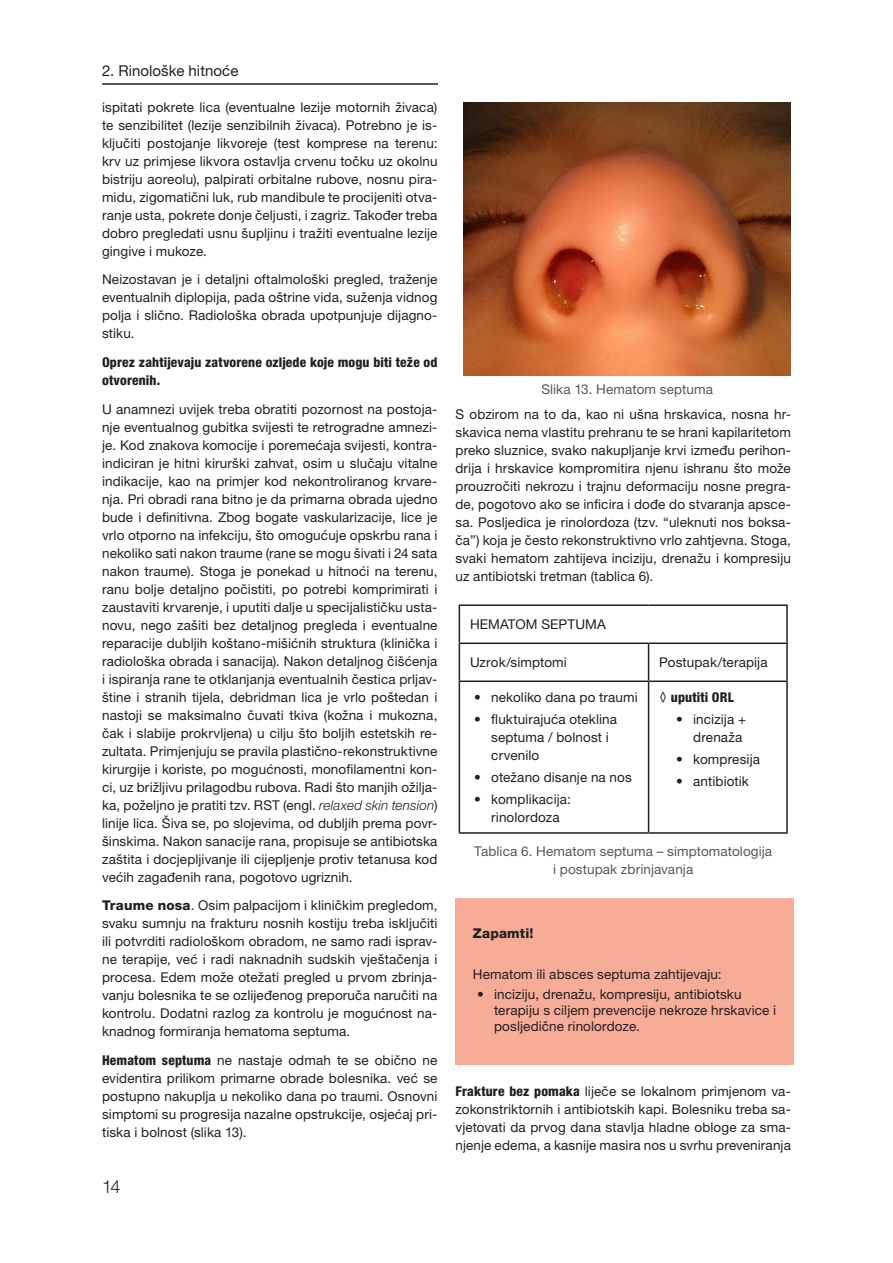
<style>
.page{position:relative;width:893px;height:1263px;background:#fff}
.page>*{position:absolute;margin:0;border:0;box-sizing:border-box;transform-origin:0 0}
.t1{font:300 18px "Helvetica Neue LT Pro";color:#231f20}
.t2{font:15px "Helvetica Neue LT Pro";letter-spacing:.005em;color:#231f20}
.Tekući_tekst{font:13.5px/18px "Helvetica Neue LT Pro";letter-spacing:.01em;color:#231f20;text-align:justify}
.Natpisi{font:13.5px "Helvetica Neue LT Pro";letter-spacing:.01em;color:#57585a}
.Tekući_tekst-2{font:800 condensed 13.5px/18px "Helvetica Neue LT Pro";letter-spacing:.01em;color:#231f20}
.Tekst_u_kutiji{font:13.5px "Helvetica Neue LT Pro";letter-spacing:.01em;color:#231f20}
.Tekst_u_kutiji-2{font:800 13.5px "Helvetica Neue LT Pro";letter-spacing:.015em;color:#231f20}
.s1{font-weight:300;font-style:italic}
.s2{font-weight:800}
.s3{font-weight:800;font-stretch:condensed}
.s4{font-weight:400;font-stretch:normal}
</style>
<div class="page">
<hr style="left:102px;top:83px;width:336px;height:2px;background:#231f20">
<img style="left:463px;top:102px;width:328px;height:274px">
<hr style="left:459px;top:604px;width:190px;height:2px;background:#231f20">
<hr style="left:459px;top:606px;width:1px;height:36px;background:#231f20">
<hr style="left:649px;top:604px;width:139px;height:2px;background:#231f20">
<hr style="left:786px;top:606px;width:2px;height:36px;background:#231f20">
<hr style="left:459px;top:642px;width:190px;height:2px;background:#231f20">
<hr style="left:459px;top:644px;width:1px;height:36px;background:#231f20">
<hr style="left:649px;top:642px;width:139px;height:2px;background:#231f20">
<hr style="left:648px;top:644px;width:1px;height:36px;background:#231f20">
<hr style="left:786px;top:644px;width:2px;height:36px;background:#231f20">
<hr style="left:459px;top:680px;width:190px;height:2px;background:#231f20">
<hr style="left:459px;top:682px;width:1px;height:150px;background:#231f20">
<hr style="left:649px;top:680px;width:139px;height:2px;background:#231f20">
<hr style="left:648px;top:682px;width:1px;height:150px;background:#231f20">
<hr style="left:786px;top:682px;width:2px;height:150px;background:#231f20">
<hr style="left:459px;top:832px;width:190px;height:2px;background:#231f20">
<hr style="left:649px;top:832px;width:139px;height:2px;background:#231f20">
<div style="left:455px;top:899px;width:338px;height:166px;background:#f6ac97"></div>
<p class="t2" style="left:102px;top:62px;width:138px">2. Rinološke hitnoće</p>
<p class="Tekući_tekst" style="left:102px;top:98px;width:337px">ispitati pokrete lica (eventualne lezije motornih živaca) te senzibilitet (lezije senzibilnih živaca). Potrebno je is&shy;ključiti postojanje likvoreje (test komprese na terenu: krv uz primjese likvora ostavlja crvenu točku uz okolnu bistriju aoreolu), palpirati orbitalne rubove, nosnu pira&shy;midu, zigomatični luk, rub mandibule te procijeniti otva&shy;ranje usta, pokrete donje čeljusti, i zagriz. Također treba dobro pregledati usnu šupljinu i tražiti eventualne lezije gingive i mukoze.</p>
<p class="Tekući_tekst" style="left:102px;top:270px;width:337px">Neizostavan je i detaljni oftalmološki pregled, traženje eventualnih diplopija, pada oštrine vida, suženja vidnog polja i slično. Radiološka obrada upotpunjuje dijagno&shy;stiku.</p>
<p class="Tekući_tekst-2" style="left:102px;top:353px;width:337px">Oprez zahtijevaju zatvorene ozljede koje mogu biti teže od otvorenih.</p>
<p class="Tekući_tekst" style="left:102px;top:400px;width:337px">U anamnezi uvijek treba obratiti pozornost na postoja&shy;nje eventualnog gubitka svijesti te retrogradne amnezi&shy;je. Kod znakova komocije i poremećaja svijesti, kontra&shy;indiciran je hitni kirurški zahvat, osim u slučaju vitalne indikacije, kao na primjer kod nekontroliranog krvare&shy;nja. Pri obradi rana bitno je da primarna obrada ujedno bude i definitivna. Zbog bogate vaskularizacije, lice je vrlo otporno na infekciju, što omogućuje opskrbu rana i nekoliko sati nakon traume (rane se mogu šivati i 24 sata nakon traume). Stoga je ponekad u hitnoći na terenu, ranu bolje detaljno počistiti, po potrebi komprimirati i zaustaviti krvarenje, i uputiti dalje u specijalističku usta&shy;novu, nego zašiti bez detaljnog pregleda i eventualne reparacije dubljih koštano-mišićnih struktura (klinička i radiološka obrada i sanacija). Nakon detaljnog čišćenja i ispiranja rane te otklanjanja eventualnih čestica prljav&shy;štine i stranih tijela, debridman lica je vrlo poštedan i nastoji se maksimalno čuvati tkiva (kožna i mukozna, čak i slabije prokrvljena) u cilju što boljih estetskih re&shy;zultata. Primjenjuju se pravila plastično-rekonstruktivne kirurgije i koriste, po mogućnosti, monofilamentni kon&shy;ci, uz brižljivu prilagodbu rubova. Radi što manjih ožilja&shy;ka, poželjno je pratiti tzv. RST (engl. <span class="s1">relaxed skin tension</span>) linije lica. Šiva se, po slojevima, od dubljih prema povr&shy;šinskima. Nakon sanacije rana, propisuje se antibiotska zaštita i docjepljivanje ili cijepljenje protiv tetanusa kod većih zagađenih rana, pogotovo ugriznih.</p>
<p class="Tekući_tekst" style="left:102px;top:896px;width:337px"><span class="s2">Traume nosa</span>. Osim palpacijom i kliničkim pregledom, svaku sumnju na frakturu nosnih kostiju treba isključiti ili potvrditi radiološkom obradom, ne samo radi isprav&shy;ne terapije, već i radi naknadnih sudskih vještačenja i procesa. Edem može otežati pregled u prvom zbrinja&shy;vanju bolesnika te se ozlijeđenog preporuča naručiti na kontrolu. Dodatni razlog za kontrolu je mogućnost na&shy;knadnog formiranja hematoma septuma.</p>
<p class="Tekući_tekst" style="left:102px;top:1051px;width:337px"><span class="s3">Hematom septuma</span> ne nastaje odmah te se obično ne evidentira prilikom primarne obrade bolesnika. već se postupno nakuplja u nekoliko dana po traumi. Osnovni simptomi su progresija nazalne opstrukcije, osjećaj pri&shy;tiska i bolnost (slika 13).</p>
<h1 class="t1" style="left:102px;top:1175px;width:20px">14</h1>
<p class="Natpisi" style="left:541px;top:381px;width:173px">Slika 13. Hematom septuma</p>
<p class="Tekući_tekst" style="left:455px;top:405px;width:337px">S obzirom na to da, kao ni ušna hrskavica, nosna hr&shy;skavica nema vlastitu prehranu te se hrani kapilaritetom preko sluznice, svako nakupljanje krvi između perihon&shy;drija i hrskavice kompromitira njenu ishranu što može prouzročiti nekrozu i trajnu deformaciju nosne pregra&shy;de, pogotovo ako se inficira i dođe do stvaranja apsce&shy;sa. Posljedica je rinolordoza (tzv. “uleknuti nos boksa&shy;ča”) koja je često rekonstruktivno vrlo zahtjevna. Stoga, svaki hematom zahtijeva inciziju, drenažu i kompresiju uz antibiotski tretman (tablica 6).</p>
<p class="Tekući_tekst" style="left:470px;top:615px;width:137px">HEMATOM SEPTUMA</p>
<p class="Tekući_tekst" style="left:470px;top:653px;width:98px">Uzrok/simptomi</p>
<p class="Tekući_tekst" style="left:659px;top:653px;width:110px">Postupak/terapija</p>
<p class="Tekući_tekst" style="left:474px;top:687px;width:165px">• nekoliko dana po traumi</p>
<p class="Tekući_tekst" style="left:491px;top:710px;width:127px;text-align:left;text-indent:-17px">• fluktuirajuća oteklina septuma / bolnost i crvenilo</p>
<p class="Tekući_tekst" style="left:474px;top:768px;width:159px">• otežano disanje na nos</p>
<p class="Tekući_tekst" style="left:474px;top:790px;width:98px;text-align:center">• komplikacija: rinolordoza</p>
<p class="Tekući_tekst-2" style="left:659px;top:687px;width:76px"><span class="s4">◊</span> uputiti ORL</p>
<p class="Tekući_tekst" style="left:676px;top:710px;width:71px;text-align:right">• incizija + drenaža</p>
<p class="Tekući_tekst" style="left:676px;top:750px;width:85px">• kompresija</p>
<p class="Tekući_tekst" style="left:676px;top:772px;width:74px">• antibiotik</p>
<p class="Natpisi" style="left:474px;top:843px;width:299px">Tablica 6. Hematom septuma – simptomatologija</p>
<p class="Natpisi" style="left:553px;top:861px;width:142px">i postupak zbrinjavanja</p>
<p class="Tekst_u_kutiji-2" style="left:473px;top:925px;width:62px">Zapamti!</p>
<p class="Tekst_u_kutiji" style="left:473px;top:966px;width:250px">Hematom ili absces septuma zahtijevaju:</p>
<p class="Tekući_tekst" style="left:494px;top:986px;width:284px;line-height:16.2px;text-align:left;text-indent:-17px">• inciziju, drenažu, kompresiju, antibiotsku terapiju s ciljem prevencije nekroze hrskavice i posljedične rinolordoze.</p>
<p class="Tekući_tekst" style="left:455px;top:1082px;width:337px"><span class="s3">Frakture bez pomaka</span> liječe se lokalnom primjenom va&shy;zokonstriktornih i antibiotskih kapi. Bolesniku treba sa&shy;vjetovati da prvog dana stavlja hladne obloge za sma&shy;njenje edema, a kasnije masira nos u svrhu preveniranja</p>
</div>
